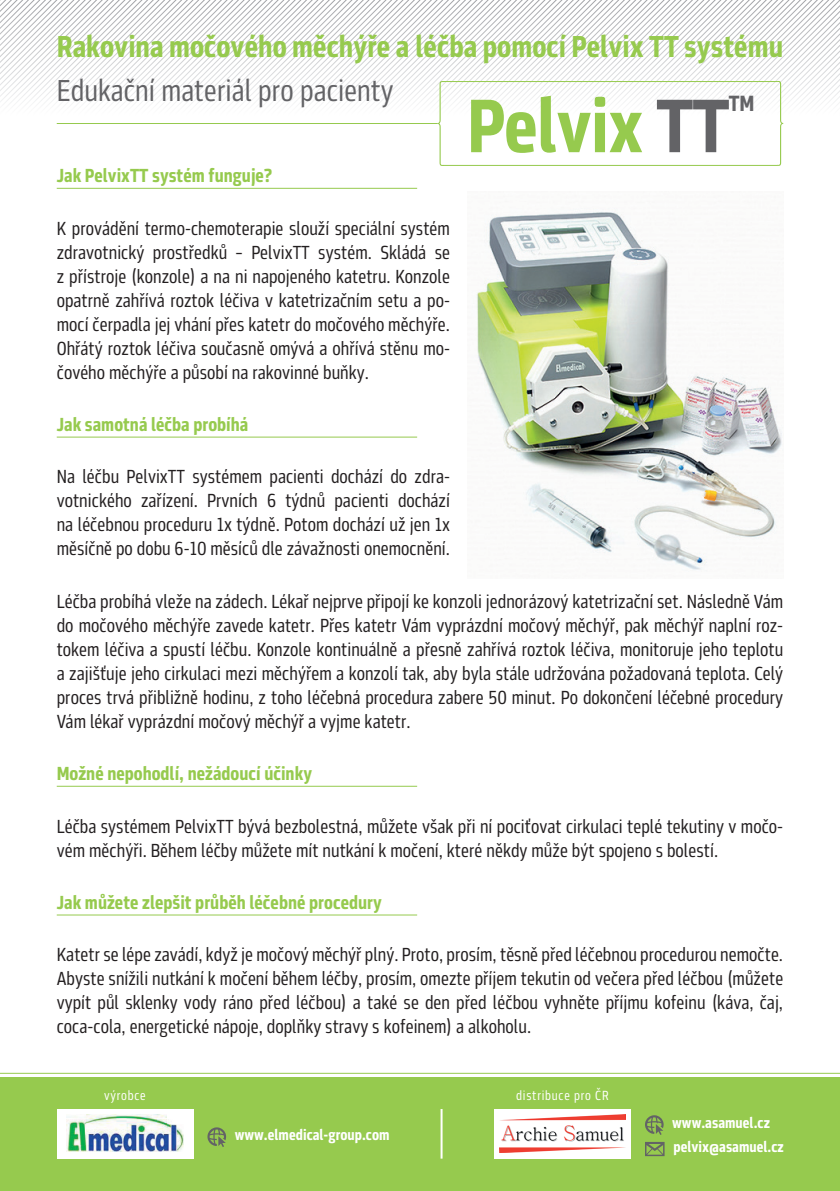
<style>
.page{position:relative;width:840px;height:1191px;background:#fff}
.page>*{position:absolute;margin:0;border:0;box-sizing:border-box;transform-origin:0 0}
.t1{font:700 80px "Tram Cn";letter-spacing:-.01em;color:#96ca4e}
.t2{font:700 32px "Tram Cn";color:#96ca4e}
.t3{font:32px "Tram Cn";color:#636366}
.t4{font:700 23.4px "Tram Cn";color:#636366}
.t5{font:20px/24px "Tram Cn";color:#231f20;text-align:justify}
.t6{font:700 20px "Tram Cn";color:#96ca4e}
.t7{font:700 16px/24px "Tram Cn";color:#fff}
.t8{font:14px "Tram Cn";letter-spacing:.05em;color:#fff}
.s1{color:#636366}
</style>
<div class="page">
<div style="left:0;top:1077px;width:839px;height:114px;background:#96ca4e"></div>
<div style="left:494px;top:1108px;width:136px;height:50px;background:#fff"></div>
<img style="left:499px;top:1115px;width:125px;height:37px">
<div style="left:57px;top:1109px;width:136px;height:49px;background:#fff"></div>
<img style="left:67px;top:1114px;width:116px;height:37px">
<svg style="left:645px;top:1115px;width:18px;height:20px"></svg>
<svg style="left:645px;top:1142px;width:19px;height:14px"></svg>
<svg style="left:207px;top:1127px;width:19px;height:20px"></svg>
<svg style="left:0;top:0;width:839px;height:166px"></svg>
<hr style="left:57px;top:123px;width:380px;height:1px;background:#96ca4e">
<hr style="left:0;top:1072px;width:839px;height:1px;background:#96ca4e">
<hr style="left:442px;top:81px;width:335px;height:1px;background:#96ca4e">
<hr style="left:442px;top:165px;width:335px;height:1px;background:#96ca4e">
<hr style="left:440px;top:1109px;width:2px;height:49px;background:#fff">
<hr style="left:57px;top:188px;width:360px;height:1px;background:#96ca4e">
<hr style="left:57px;top:436px;width:360px;height:1px;background:#96ca4e">
<hr style="left:57px;top:785px;width:360px;height:1px;background:#96ca4e">
<hr style="left:57px;top:914px;width:360px;height:1px;background:#96ca4e">
<img style="left:476px;top:212px;width:306px;height:358px">
<h2 class="t2" style="left:57px;top:27px;width:727px">Rakovina močového měchýře a léčba pomocí Pelvix TT systému</h2>
<h2 class="t3" style="left:57px;top:71px;width:338px">Edukační materiál pro pacienty</h2>
<h1 class="t1" style="left:466px;top:78px;width:264px">Pelvix <span class="s1">TT</span></h1>
<p class="t4" style="left:728px;top:89px;width:27px">TM</p>
<p class="t6" style="left:57px;top:164px;width:217px">Jak PelvixTT systém funguje?</p>
<p class="t5" style="left:57px;top:217px;width:394px">K provádění termo-chemoterapie slouží speciální systém zdravotnický prostředků – PelvixTT systém. Skládá se z přístroje (konzole) a na ni napojeného katetru. Konzole opatrně zahřívá roztok léčiva v katetrizačním setu a po&shy;mocí čerpadla jej vhání přes katetr do močového měchýře.<br>Ohřátý roztok léčiva současně omývá a ohřívá stěnu mo&shy;čového měchýře a působí na rakovinné buňky.</p>
<p class="t6" style="left:57px;top:412px;width:193px">Jak samotná léčba probíhá</p>
<p class="t5" style="left:57px;top:465px;width:394px">Na léčbu PelvixTT systémem pacienti dochází do zdra&shy;votnického zařízení. Prvních 6 týdnů pacienti dochází na léčebnou proceduru 1x týdně. Potom dochází už jen 1x měsíčně po dobu 6-10 měsíců dle závažnosti onemocnění.</p>
<p class="t5" style="left:57px;top:590px;width:727px">Léčba probíhá vleže na zádech. Lékař nejprve připojí ke konzoli jednorázový katetrizační set. Následně Vám do močového měchýře zavede katetr. Přes katetr Vám vyprázdní močový měchýř, pak měchýř naplní roz&shy;tokem léčiva a spustí léčbu. Konzole kontinuálně a přesně zahřívá roztok léčiva, monitoruje jeho teplotu a zajišťuje jeho cirkulaci mezi měchýřem a konzolí tak, aby byla stále udržována požadovaná teplota. Celý proces trvá přibližně hodinu, z toho léčebná procedura zabere 50 minut. Po dokončení léčebné procedury Vám lékař vyprázdní močový měchýř a vyjme katetr.</p>
<p class="t6" style="left:57px;top:761px;width:257px">Možné nepohodlí, nežádoucí účinky</p>
<p class="t5" style="left:57px;top:814px;width:727px">Léčba systémem PelvixTT bývá bezbolestná, můžete však při ní pociťovat cirkulaci teplé tekutiny v močo&shy;vém měchýři. Během léčby můžete mít nutkání k močení, které někdy může být spojeno s bolestí.</p>
<p class="t6" style="left:57px;top:890px;width:326px">Jak můžete zlepšit průběh léčebné procedury</p>
<p class="t5" style="left:57px;top:943px;width:727px">Katetr se lépe zavádí, když je močový měchýř plný. Proto, prosím, těsně před léčebnou procedurou nemočte.<br>Abyste snížili nutkání k močení během léčby, prosím, omezte příjem tekutin od večera před léčbou (můžete vypít půl sklenky vody ráno před léčbou) a také se den před léčbou vyhněte příjmu kofeinu (káva, čaj, coca-cola, energetické nápoje, doplňky stravy s kofeinem) a alkoholu.</p>
<p class="t8" style="left:104px;top:1087px;width:43px">výrobce</p>
<p class="t8" style="left:516px;top:1087px;width:94px">distribuce pro ČR</p>
<p class="t7" style="left:234px;top:1123px;width:156px">www.elmedical-group.com</p>
<p class="t7" style="left:672px;top:1111px;width:113px">www.asamuel.cz pelvix@asamuel.cz</p>
</div>
